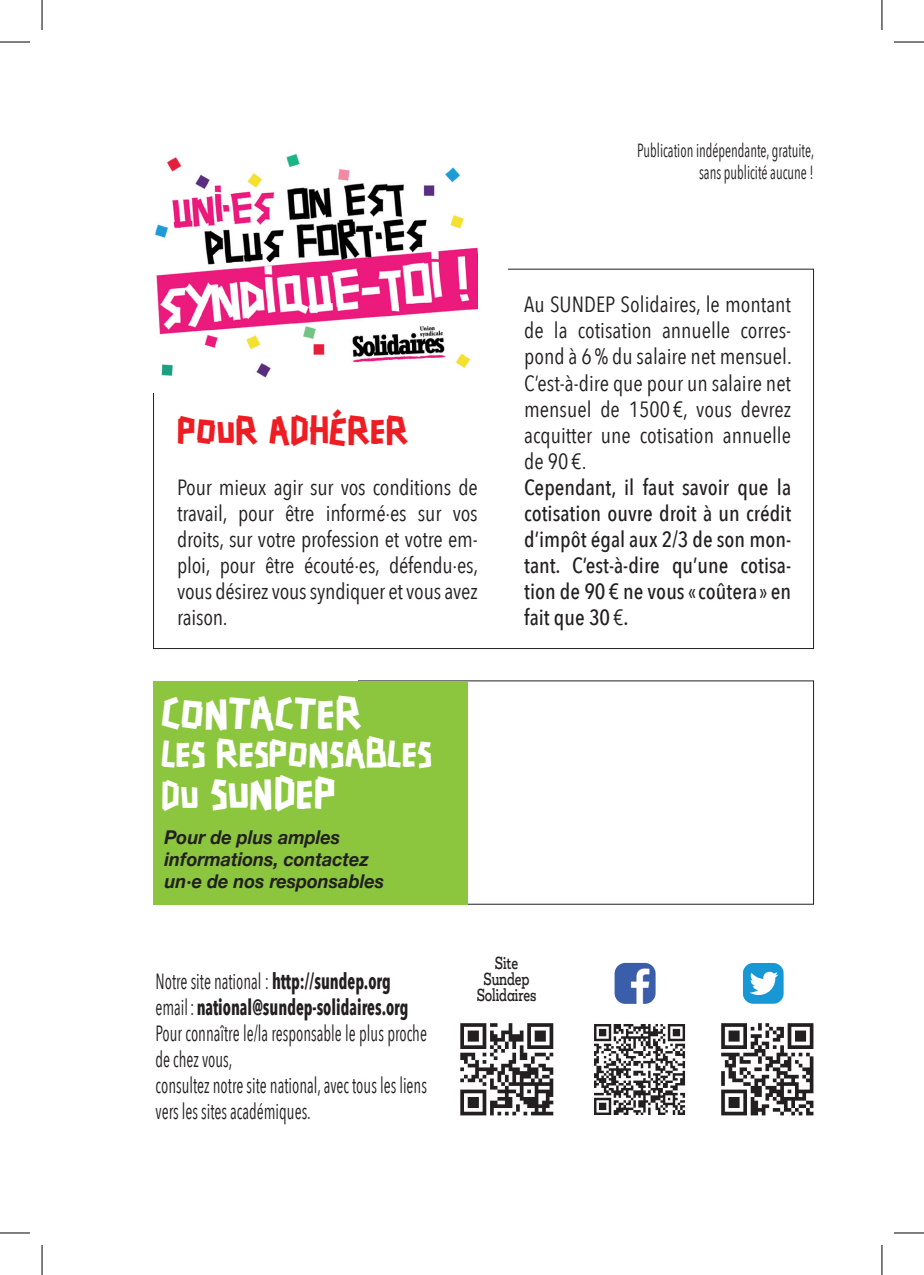
<style>
.page{position:relative;width:924px;height:1275px;background:#fff}
.page>*{position:absolute;margin:0;border:0;box-sizing:border-box;transform-origin:0 0}
.t1{font:42px "Scotchlidaires";color:#fff}
.t2{font:36px "Scotchlidaires";color:#fff}
.t3{font:36px "Scotchlidaires";color:#ee1d23}
.t4{font:22px/26px "Avenir Next Condensed";color:#231f20;text-align:justify}
.t5{font:22px/26px "Avenir Next Condensed";color:#231f20;scale:.75 1}
.t6{font:500 22px/26px "Avenir Next Condensed";color:#231f20;text-align:justify}
.t7{font:italic 700 19px/22px "Helvetica Neue";color:#231f20;scale:.95 1}
.t8{font:19px/22px "Avenir Next Condensed";color:#231f20;text-align:right;scale:.75 1}
.t9{font:500 16px/16px "Mokoko VF";letter-spacing:-.01em;color:#231f20;text-align:center;scale:.75 1}
.s1{font-size:36px}
.s2{font-weight:400}
.s3{font-weight:700}
</style>
<div class="page">
<div style="left:153px;top:680px;width:314px;height:224px;background:#8bc63e"></div>
<img style="left:614px;top:963px;width:11px;height:37px">
<img style="left:594px;top:1024px;width:92px;height:91px">
<svg style="left:743px;top:963px;width:40px;height:41px"></svg>
<img style="left:721px;top:1023px;width:93px;height:93px">
<img style="left:460px;top:1023px;width:94px;height:93px">
<img style="left:154px;top:154px;width:323px;height:224px">
<hr style="left:0;top:42px;width:30px;height:1px;background:#000">
<hr style="left:893px;top:42px;width:30px;height:1px;background:#000">
<hr style="left:0;top:1232px;width:30px;height:1px;background:#000">
<hr style="left:893px;top:1232px;width:30px;height:1px;background:#000">
<hr style="left:42px;top:0;width:1px;height:30px;background:#000">
<hr style="left:42px;top:1245px;width:1px;height:30px;background:#000">
<hr style="left:881px;top:0;width:1px;height:30px;background:#000">
<hr style="left:881px;top:1245px;width:1px;height:30px;background:#000">
<h2 class="t3" style="left:177px;top:406px;width:233px">POUR ADHÉRER</h2>
<p class="t4" style="left:177px;top:473px;width:302px">Pour mieux agir sur vos conditions de travail, pour être informé·es sur vos droits, sur votre profession et votre em&shy;ploi, pour être écouté·es, défendu·es, vous désirez vous syndiquer et vous avez raison.</p>
<h1 class="t1" style="left:161px;top:684px;width:202px">CONTACTER</h1>
<h2 class="t2" style="left:161px;top:729px;width:272px">LES RESPONSABLES</h2>
<h1 class="t1" style="left:161px;top:764px;width:176px"><span class="s1">DU</span> SUNDEP</h1>
<p class="t7" style="left:164px;top:826px;width:232px">Pour de plus amples informations, contactez un·e de nos responsables</p>
<p class="t8" style="left:637px;top:139px;width:237px">Publication indépendante, gratuite, sans publicité aucune !</p>
<p class="t4" style="left:524px;top:291px;width:269px">Au SUNDEP Solidaires, le montant de la cotisation annuelle corres&shy;pond à 6 % du salaire net mensuel.<br>C’est-à-dire que pour un salaire net mensuel de 1500 €, vous devrez acquitter une cotisation annuelle de 90 €.</p>
<p class="t6" style="left:524px;top:474px;width:268px">Cependant, il faut savoir que la cotisation ouvre droit à un crédit d’impôt égal aux 2/3 de son mon&shy;tant. C’est-à-dire qu’une cotisa&shy;tion de 90 € ne vous « coûtera » en fait que 30 <span class="s2">€</span>.</p>
<p class="t5" style="left:155px;top:967px;width:363px">Notre site national : <span class="s3">http://sundep.org </span>email : <span class="s3">national@sundep-solidaires.org </span>Pour connaître le/la responsable le plus proche de chez vous,<br>consultez notre site national, avec tous les liens vers les sites académiques.</p>
<p class="t9" style="left:476px;top:955px;width:81px">Site<br>Sundep<br>Solidaires</p>
</div>
